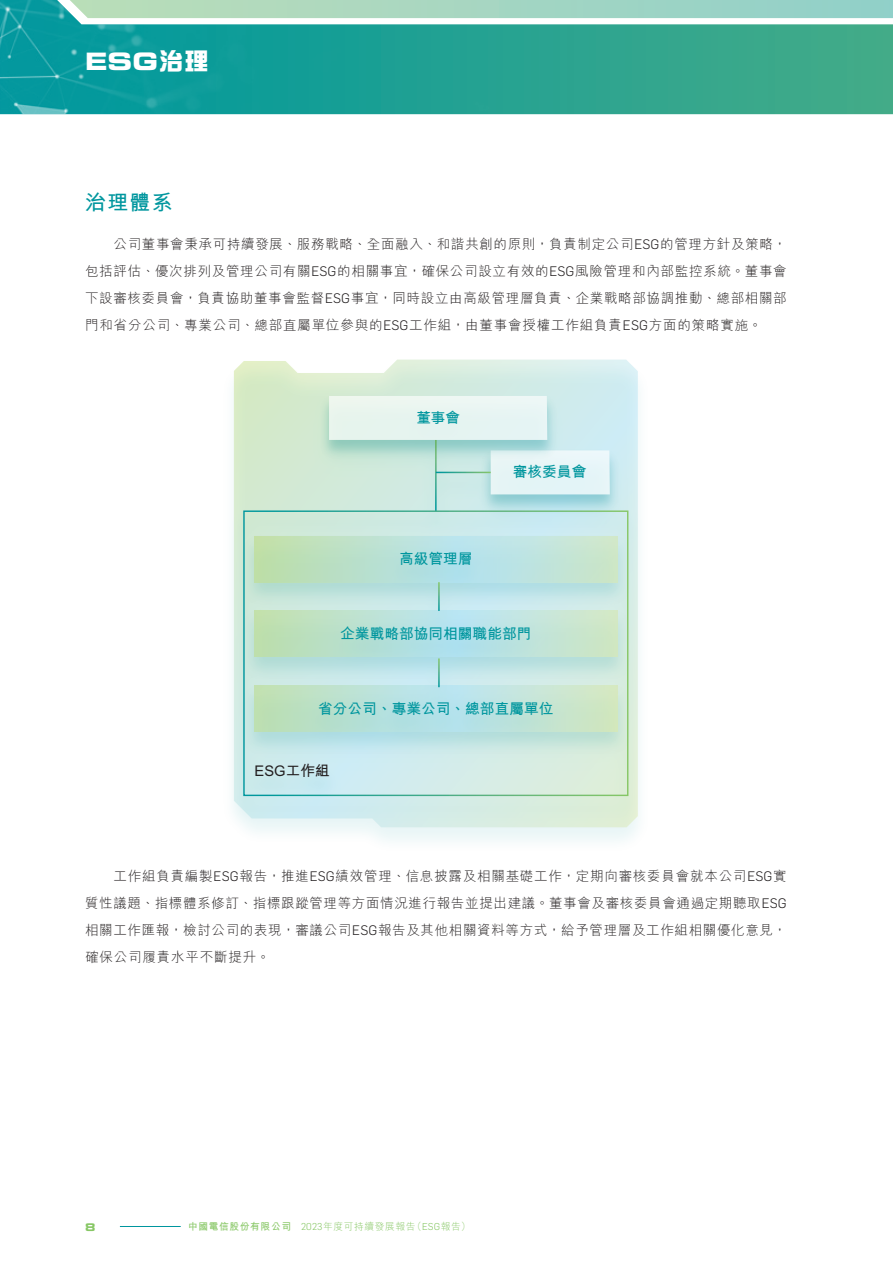
<style>
.page{position:relative;width:893px;height:1263px;background:#fff}
.page>*{position:absolute;margin:0;border:0;box-sizing:border-box;transform-origin:0 0}
.t1{font:24px "Eurostile LT Std Bold Ex 2";color:#fff}
._03_H1{font:700 21px "M Hei HK";color:#00969e}
.t2{font:700 14.7px "M Hei HK";color:#00969e}
.t3{font:700 14.7px "M Hei HK";color:#231f20}
.t4{font:700 14.4px "M Hei HK";color:#00969e}
._01_Body_Text{font:300 13.5px/27px "M Hei HK";letter-spacing:.06em;color:#231f20;text-align:justify}
.t5{font:10.5px "Eurostile LT Std Bold Ex 2";color:#87c765}
.t6{font:300 9.75px "M Hei HK";letter-spacing:.06em;color:#87c765}
.s1{font-family:"CJ Ngai HK";font-weight:700}
.s2{font-family:"Flama"}
.s3{font-weight:700}
</style>
<div class="page">
<svg style="left:614px;top:18px;width:279px;height:96px;background:#46ad92"></svg>
<img style="left:0;top:0;width:614px;height:114px">
<svg style="left:56px;top:0;width:837px;height:18px;background:#a4d6c1"></svg>
<hr style="left:120px;top:1226px;width:61px;height:1px;background:#00969e">
<div style="left:220px;top:359px;width:431px;height:494px;background:#00969e;opacity:.3"></div>
<svg style="left:234px;top:360px;width:404px;height:467px;background:#d2ebe1"></svg>
<img style="left:478px;top:446px;width:145px;height:70px">
<div style="left:491px;top:450px;width:119px;height:44px;background:#e5f4f7"></div>
<img style="left:239px;top:531px;width:394px;height:74px">
<svg style="left:255px;top:536px;width:362px;height:46px;background:#bce1d2"></svg>
<img style="left:239px;top:605px;width:394px;height:75px">
<svg style="left:255px;top:611px;width:362px;height:46px;background:#bce1d3"></svg>
<img style="left:239px;top:680px;width:394px;height:78px">
<svg style="left:255px;top:686px;width:362px;height:45px;background:#bde2d3"></svg>
<hr style="left:435px;top:440px;width:2px;height:71px;background:#fff">
<hr style="left:436px;top:472px;width:55px;height:1px;background:#fff">
<img style="left:316px;top:391px;width:244px;height:70px">
<div style="left:329px;top:396px;width:218px;height:44px;background:#e7f4f0"></div>
<hr style="left:438px;top:582px;width:2px;height:29px;background:#fff">
<hr style="left:438px;top:658px;width:2px;height:29px;background:#fff">
<h1 class="t1" style="left:85px;top:44px;width:125px">ESG<span class="s1">治理</span></h1>
<p class="_03_H1" style="left:85px;top:187px;width:89px">治理體系</p>
<p class="_01_Body_Text" style="left:85px;top:230px;width:703px;text-indent:28px">公司董事會秉承可持續發展、服務戰略、全面融入、和諧共創的原則，負責制定公司<span class="s2">ESG</span>的管理方針及策略，包括評估、優次排列及管理公司有關<span class="s2">ESG</span>的相關事宜，確保公司設立有效的<span class="s2">ESG</span>風險管理和內部監控系統。董事會下設審核委員會，負責協助董事會監督<span class="s2">ESG</span>事宜，同時設立由高級管理層負責、企業戰略部協調推動、總部相關部門和省分公司、專業公司、總部直屬單位參與的<span class="s2">ESG</span>工作組，由董事會授權工作組負責<span class="s2">ESG</span>方面的策略實施。</p>
<p class="t4" style="left:417px;top:407px;width:45px">董事會</p>
<p class="t2" style="left:399px;top:548px;width:75px">高級管理層</p>
<p class="t2" style="left:513px;top:461px;width:75px">審核委員會</p>
<p class="t2" style="left:340px;top:623px;width:193px">企業戰略部協同相關職能部門</p>
<p class="t2" style="left:318px;top:697px;width:237px">省分公司、專業公司、總部直屬單位</p>
<p class="t3" style="left:255px;top:759px;width:77px">ESG工作組</p>
<p class="_01_Body_Text" style="left:85px;top:862px;width:703px;text-indent:28px">工作組負責編製<span class="s2">ESG</span>報告，推進<span class="s2">ESG</span>績效管理、信息披露及相關基礎工作，定期向審核委員會就本公司<span class="s2">ESG</span>實質性議題、指標體系修訂、指標跟蹤管理等方面情況進行報告並提出建議。董事會及審核委員會通過定期聽取<span class="s2">ESG</span>相關工作匯報，檢討公司的表現，審議公司<span class="s2">ESG</span>報告及其他相關資料等方式，給予管理層及工作組相關優化意見，確保公司履責水平不斷提升。</p>
<p class="t5" style="left:85px;top:1219px;width:12px">8</p>
<p class="t6" style="left:188px;top:1219px;width:284px"><span class="s3">中國電信股份有限公司</span> <span class="s2">2023</span>年度可持續發展報告（<span class="s2">ESG</span>報告）</p>
</div>
